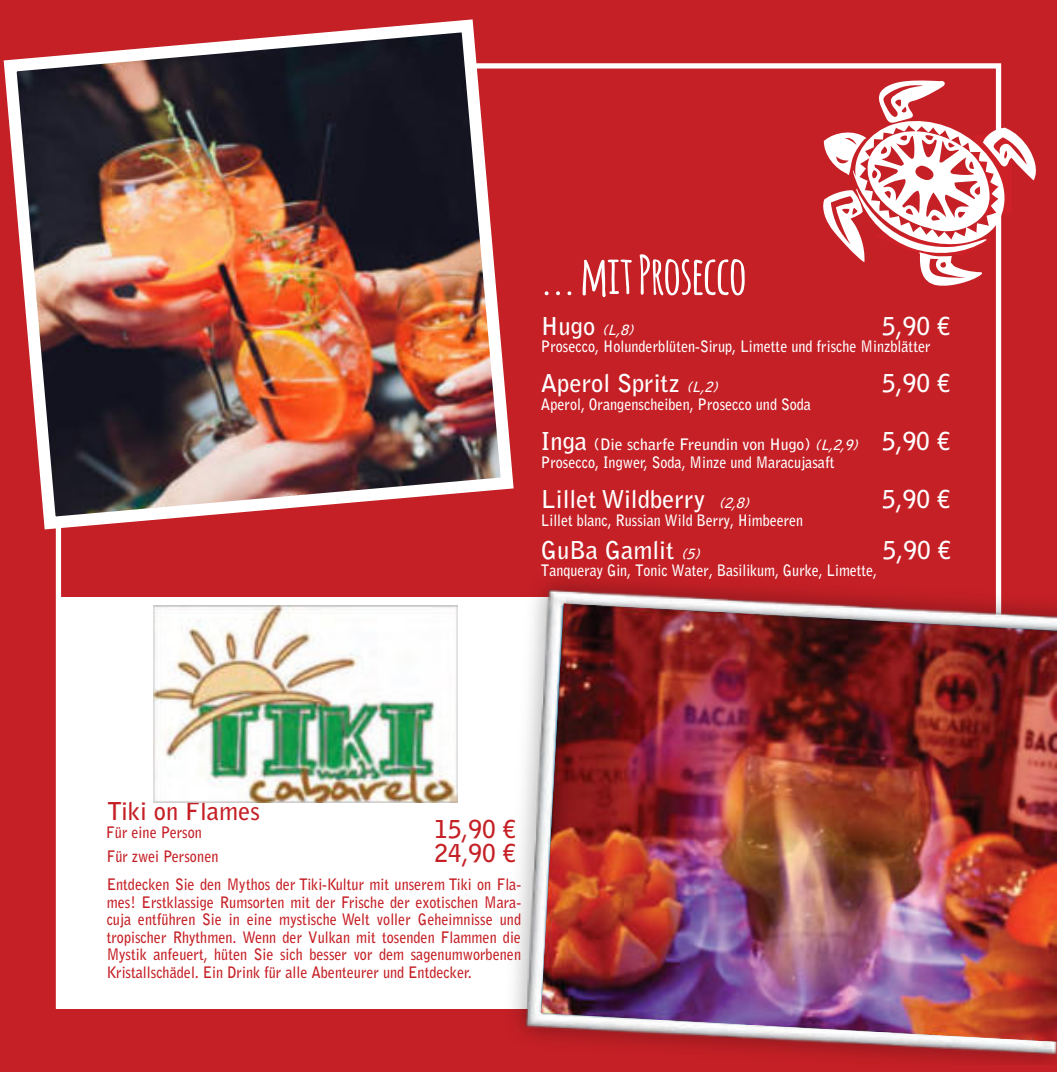
<style>
.page{position:relative;width:1057px;height:1072px;background:#fff}
.page>*{position:absolute;margin:0;border:0;box-sizing:border-box;transform-origin:0 0}
.t1{font:700 52.5px "Amatic";color:#fff}
.t2{font:700 24.5px "Bell Gothic Std";color:#fff}
.t3{font:700 24.5px "Bell Gothic Std";color:#c52026}
.t4{font:700 15.75px/17.5px "Bell Gothic Std";color:#c52026;text-align:justify;scale:.9 1}
.t5{font:700 15.75px "Bell Gothic Std";color:#fff;scale:.9 1}
.t6{font:700 15.75px "Bell Gothic Std";color:#fff;scale:.89 1}
.t7{font:700 15.75px/17.5px "Bell Gothic Std";color:#fff}
.t8{font:italic 700 14px "Bell Gothic Std";color:#fff}
.s1{font-style:normal;font-size:24.5px}
.s2{font-style:italic;font-size:14px}
.s3{font-size:24.5px}
</style>
<div class="page">
<div style="left:0;top:0;width:1057px;height:1071px;background:#c52026"></div>
<div style="left:56px;top:597px;width:498px;height:411px;background:#fff"></div>
<img style="left:503px;top:567px;width:554px;height:497px">
<svg style="left:823px;top:80px;width:213px;height:206px"></svg>
<img style="left:153px;top:605px;width:304px;height:198px">
<img style="left:541px;top:603px;width:516px;height:439px">
<img style="left:3px;top:19px;width:517px;height:517px">
<h1 class="t1" style="left:541px;top:245px;width:207px">...mitProsecco</h1>
<p class="t8" style="left:541px;top:324px;width:98px"><span class="s1">Hugo</span> (L,8)</p>
<h2 class="t2" style="left:882px;top:316px;width:70px">5,90 €</h2>
<p class="t5" style="left:541px;top:340px;width:434px">Prosecco, Holunderblüten-Sirup, Limette und frische Minzblätter</p>
<h2 class="t2" style="left:541px;top:374px;width:182px">Aperol Spritz <span class="s2">(L,2)</span></h2>
<h2 class="t2" style="left:882px;top:374px;width:70px">5,90 €</h2>
<p class="t5" style="left:541px;top:398px;width:302px">Aperol, Orangenscheiben, Prosecco und Soda</p>
<p class="t7" style="left:541px;top:437px;width:411px"><span class="s3">Inga</span> (Die scharfe Freundin von Hugo) <span class="s2">(L,2,9)</span> <span class="s3">5,90 €<br></span>Prosecco, Ingwer, Soda, Minze und Maracujasaft</p>
<h2 class="t2" style="left:541px;top:489px;width:213px">Lillet Wildberry <span class="s2">(2,8)</span></h2>
<h2 class="t2" style="left:882px;top:489px;width:70px">5,90 €</h2>
<p class="t6" style="left:541px;top:513px;width:296px">Lillet blanc, Russian Wild Berry, Himbeeren</p>
<h2 class="t2" style="left:541px;top:540px;width:164px">GuBa Gamlit <span class="s2">(5)</span></h2>
<h2 class="t2" style="left:883px;top:540px;width:70px">5,90 €</h2>
<p class="t6" style="left:541px;top:564px;width:379px">Tanqueray Gin, Tonic Water, Basilikum, Gurke, Limette,</p>
<h2 class="t3" style="left:107px;top:801px;width:154px">Tiki on Flames</h2>
<p class="t4" style="left:106px;top:825px;width:108px">Für eine Person</p>
<h2 class="t3" style="left:434px;top:819px;width:83px">15,90 €</h2>
<p class="t4" style="left:107px;top:849px;width:126px">Für zwei Personen</p>
<h2 class="t3" style="left:434px;top:843px;width:83px">24,90 €</h2>
<p class="t4" style="left:107px;top:877px;width:462px">Entdecken Sie den Mythos der Tiki-Kultur mit unserem Tiki on Fla&shy;mes! Erstklassige Rumsorten mit der Frische der exotischen Mara&shy;cuja entführen Sie in eine mystische Welt voller Geheimnisse und tropischer Rhythmen. Wenn der Vulkan mit tosenden Flammen die Mystik anfeuert, hüten Sie sich besser vor dem sagenumworbenen Kristallschädel. Ein Drink für alle Abenteurer und Entdecker.</p>
</div>
